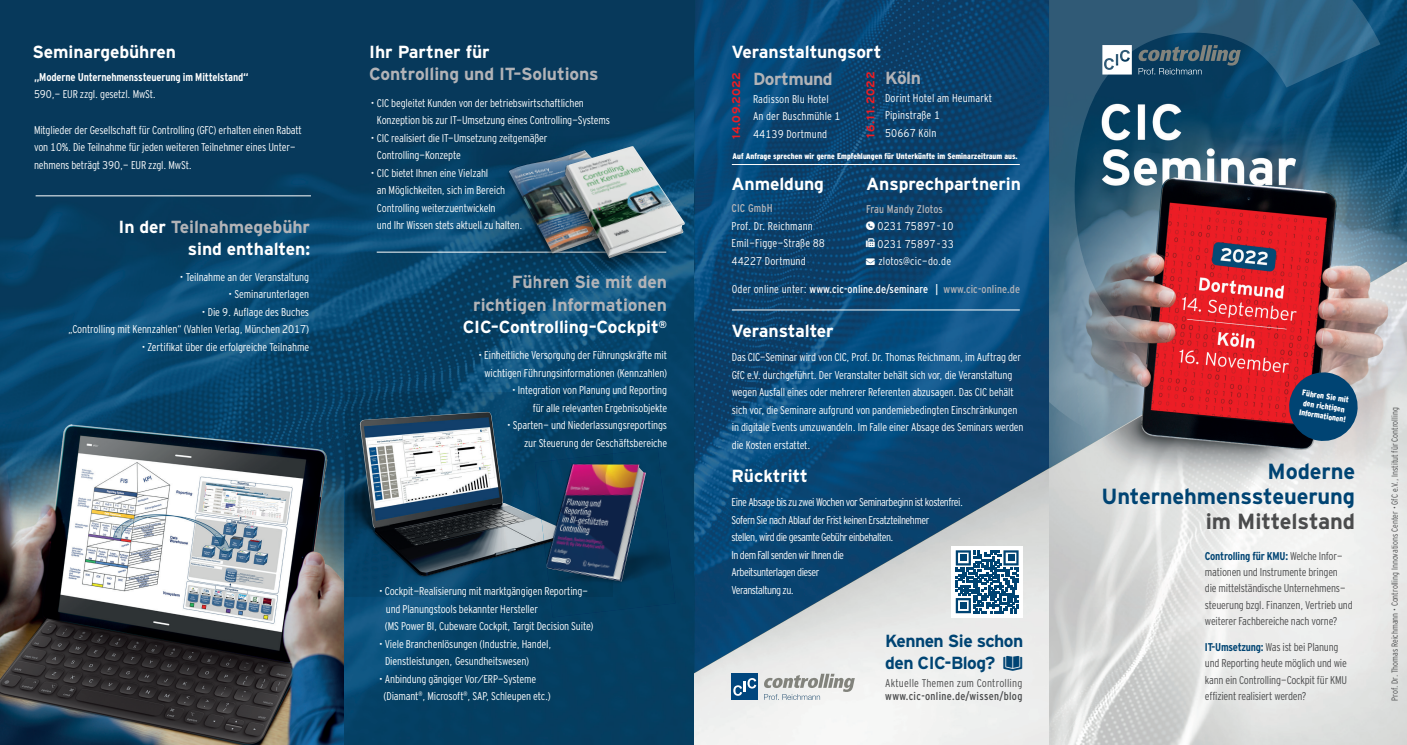
<style>
.page{position:relative;width:1407px;height:745px;background:#fff}
.page>*{position:absolute;margin:0;border:0;box-sizing:border-box;transform-origin:0 0}
.t1{font:700 722.62px "Interstate";color:#fff}
.t2{font:700 21.88px/25px "Interstate";letter-spacing:-.005em;color:#004473;text-align:right}
.t3{font:700 21.88px "Interstate";letter-spacing:-.005em;color:#4b4c4d}
.t4{font:700 17.5px/22.5px "Interstate";letter-spacing:-.005em;color:#fff;text-align:right}
.t5{font:700 17.5px/22.5px "Interstate";letter-spacing:-.005em;color:#b2b3b7;text-align:right}
.t6{font:700 17.5px/22.5px "Interstate";letter-spacing:-.03em;color:#004473}
.t7{font:700 17.5px "Interstate";letter-spacing:-.03em;color:#b2b3b7}
.t8{font:11.25px/17.5px "Interstate Cond Mono Lgt";letter-spacing:-.015em;color:#fff}
.t9{font:11.25px/16.2px "Interstate Cond Mono Lgt";letter-spacing:-.02em;color:#4b4c4d}
.t10{font:11.25px/17.5px "Interstate Cond Mono Lgt";letter-spacing:-.045em;color:#fff}
.t11{font:11.25px/17.5px "Interstate Cond Mono Lgt";letter-spacing:.01em;color:#fff}
.t12{font:condensed 11.25px "Interstate";letter-spacing:.01em;color:#fff}
.t13{font:700 condensed 11.25px "Interstate";letter-spacing:-.015em;color:#fff}
.t14{font:700 condensed 11.25px "Interstate";letter-spacing:-.02em;color:#004473}
.t15{font:condensed 11.25px "Interstate";letter-spacing:.03em;color:#4b4c4d}
.t16{font:11.25px "Interstate Cond Mono Lgt";letter-spacing:.015em;color:#4b4c4d}
.t17{font:condensed 11.25px "Interstate";letter-spacing:.01em;color:#b2b3b7}
.t18{font:700 11.25px "Interstate";letter-spacing:.04em;color:#ee1d23}
.t19{font:8.75px "Interstate Cond Mono Lgt";color:#4b4c4d}
.t20{font:900 condensed 8.25px/9.9px "Interstate";letter-spacing:.005em;color:#fff;text-align:center}
.s1{color:#b2b3b7}
.s2{color:#fff}
.s3{font-family:"Interstate Cond Mono Lgt";font-stretch:normal}
.s4{font-family:"Interstate Cond Mono Lgt";font-weight:400;font-stretch:normal;color:#4b4c4d}
.s5{font-family:"Interstate";font-weight:700;font-stretch:condensed;color:#004473}
</style>
<div class="page">
<img style="left:0;top:0;width:1407px;height:744px">
<hr style="left:732px;top:164px;width:288px;height:1px;background:#fff">
<hr style="left:732px;top:309px;width:288px;height:1px;background:#fff">
<hr style="left:377px;top:252px;width:289px;height:1px;background:#fff">
<hr style="left:36px;top:195px;width:275px;height:1px;background:#fff">
<div style="left:732px;top:673px;width:26px;height:26px;background:#00467e"></div>
<svg style="left:733px;top:678px;width:23px;height:17px"></svg>
<svg style="left:764px;top:673px;width:91px;height:26px"></svg>
<svg style="left:951px;top:545px;width:72px;height:72px"></svg>
<svg style="left:956px;top:550px;width:62px;height:62px"></svg>
<svg style="left:1286px;top:369px;width:74px;height:74px;background:#385070"></svg>
<svg style="left:1102px;top:45px;width:30px;height:29px"></svg>
<svg style="left:1138px;top:45px;width:103px;height:29px;background:#2f546a"></svg>
<img style="left:0;top:418px;width:344px;height:326px">
<img style="left:345px;top:392px;width:268px;height:204px">
<img style="left:476px;top:132px;width:59px;height:144px">
<svg style="left:509px;top:146px;width:26px;height:112px;background:#1c4b69"></svg>
<img style="left:535px;top:117px;width:188px;height:185px">
<svg style="left:360px;top:411px;width:315px;height:206px;background:#3f6279"></svg>
<img style="left:535px;top:448px;width:140px;height:169px">
<svg style="left:866px;top:221px;width:9px;height:9px"></svg>
<svg style="left:866px;top:238px;width:9px;height:9px"></svg>
<svg style="left:1003px;top:655px;width:19px;height:15px"></svg>
<h3 class="t4" style="left:33px;top:40px;width:145px">Seminargebühren</h3>
<p class="t13" style="left:34px;top:71px;width:216px">„Moderne Unternehmenssteuerung im Mittelstand“</p>
<p class="t8" style="left:34px;top:86px;width:123px">590,- EUR zzgl. gesetzl. MwSt.</p>
<p class="t8" style="left:34px;top:121px;width:269px">Mitglieder der Gesellschaft für Controlling (GFC) erhalten einen Rabatt von 10%. Die Teilnahme für jeden weiteren Teilnehmer eines Unter&shy;nehmens beträgt 390,- EUR zzgl. MwSt.</p>
<h3 class="t4" style="left:118px;top:215px;width:193px">In der <span class="s1">Teilnahmegebühr </span>sind enthalten:</h3>
<p class="t8" style="left:180px;top:267px;width:131px">• Teilnahme an der Veranstaltung</p>
<p class="t8" style="left:229px;top:285px;width:82px">• Seminarunterlagen</p>
<p class="t8" style="left:68px;top:302px;width:242px;text-align:right">• Die 9. Auflage des Buches<br>„Controlling mit Kennzahlen“ (Vahlen Verlag, München 2017)</p>
<p class="t8" style="left:142px;top:337px;width:169px">• Zertifikat über die erfolgreiche Teilnahme</p>
<h3 class="t4" style="left:369px;top:40px;width:122px">Ihr Partner für</h3>
<h3 class="t5" style="left:369px;top:63px;width:231px">Controlling und IT–Solutions</h3>
<p class="t8" style="left:377px;top:94px;width:234px;text-indent:-6px">• CIC begleitet Kunden von der betriebswirtschaftlichen<br>Konzeption bis zur IT-Umsetzung eines Controlling-Systems</p>
<p class="t8" style="left:377px;top:129px;width:172px;text-indent:-6px">• CIC realisiert die IT-Umsetzung zeitgemäßer<br>Controlling-Konzepte</p>
<p class="t8" style="left:377px;top:164px;width:147px;text-indent:-6px">• CIC bietet Ihnen eine Vielzahl<br>an Möglichkeiten, sich im Bereich Controlling weiterzuentwickeln<br>und Ihr Wissen stets aktuell zu halten.</p>
<h3 class="t5" style="left:463px;top:271px;width:206px">Führen Sie mit den richtigen Informationen<br><span class="s2">CIC–Controlling–Cockpit</span><sup>®</sup></h3>
<p class="t8" style="left:478px;top:346px;width:190px;text-align:center">• Einheitliche Versorgung der Führungskräfte mit wichtigen Führungsinformationen (Kennzahlen)</p>
<p class="t8" style="left:512px;top:381px;width:156px;text-align:right">• Integration von Planung und Reporting für alle relevanten Ergebnisobjekte</p>
<p class="t8" style="left:507px;top:416px;width:161px;text-align:right">• Sparten- und Niederlassungsreportings zur Steuerung der Geschäftsbereiche</p>
<p class="t8" style="left:385px;top:582px;width:210px;text-indent:-6px">• Cockpit-Realisierung mit marktgängigen Reporting&shy;und Planungstools bekannter Hersteller<br>(MS Power BI, Cubeware Cockpit, Targit Decision Suite)</p>
<p class="t8" style="left:385px;top:634px;width:168px;text-indent:-6px">• Viele Branchenlösungen (Industrie, Handel,<br>Dienstleistungen, Gesundheitswesen)</p>
<p class="t8" style="left:384px;top:669px;width:169px;text-indent:-4px">• Anbindung gängiger Vor/ERP-Systeme (Diamant<sup>®</sup>, Microsoft<sup>®</sup>, SAP, Schleupen etc.)</p>
<h1 class="t1" style="left:932px;top:-212px;width:486px">C</h1>
<h3 class="t4" style="left:731px;top:41px;width:151px">Veranstaltungsort</h3>
<h3 class="t5" style="left:885px;top:67px;width:37px">Köln</h3>
<p class="t11" style="left:885px;top:89px;width:109px">Dorint Hotel am Heumarkt<br>Pipinstraße 1</p>
<h3 class="t7" style="left:753px;top:69px;width:81px">Dortmund</h3>
<p class="t11" style="left:753px;top:90px;width:89px">Radisson Blu Hotel<br>An der Buschmühle 1<br>44139 Dortmund</p>
<p class="t18" style="left:730px;top:139px;width:68px;rotate:-90deg">14.09.2022</p>
<p class="t18" style="left:864px;top:138px;width:68px;rotate:-90deg">16.11.2022</p>
<p class="t11" style="left:885px;top:124px;width:53px">50667 Köln</p>
<p class="t20" style="left:732px;top:151px;width:287px">Auf Anfrage sprechen wir gerne Empfehlungen für Unterkünfte im Seminarzeitraum aus.</p>
<h3 class="t4" style="left:731px;top:173px;width:94px">Anmeldung</h3>
<h3 class="t4" style="left:866px;top:173px;width:156px">Ansprechpartnerin</h3>
<p class="t17" style="left:731px;top:202px;width:43px">CIC GmbH</p>
<p class="t11" style="left:731px;top:217px;width:95px">Prof. Dr. Reichmann<br>Emil-Figge-Straße 88<br>44227 Dortmund</p>
<p class="t17" style="left:866px;top:202px;width:78px">Frau Mandy Zlotos</p>
<p class="t11" style="left:877px;top:217px;width:78px">0231 75897–10<br>0231 75897–33</p>
<p class="t11" style="left:866px;top:252px;width:86px">→ zlotos@cic-do.de</p>
<p class="t12" style="left:732px;top:283px;width:290px"><span class="s3">Oder online unter:</span> www.cic-online.de/seminare | <span class="s1">www.cic-online.de</span></p>
<h3 class="t4" style="left:731px;top:319px;width:104px">Veranstalter</h3>
<p class="t8" style="left:732px;top:348px;width:293px">Das CIC-Seminar wird von CIC, Prof. Dr. Thomas Reichmann, im Auftrag der GfC e.V. durchgeführt. Der Veranstalter behält sich vor, die Veranstaltung wegen Ausfall eines oder mehrerer Referenten abzusagen. Das CIC behält sich vor, die Seminare aufgrund von pandemiebedingten Einschränkungen in digitale Events umzuwandeln. Im Falle einer Absage des Seminars werden die Kosten erstattet.</p>
<p class="t20" style="left:1303px;top:387px;width:49px;rotate:9deg">Führen Sie mit den richtigen<br>Informationen!</p>
<h3 class="t4" style="left:731px;top:464px;width:78px">Rücktritt</h3>
<p class="t10" style="left:731px;top:493px;width:233px">Eine Absage bis zu zwei Wochen vor Seminarbeginn ist kostenfrei.<br>Sofern Sie nach Ablauf der Frist keinen Ersatzteilnehmer<br>stellen, wird die gesamte Gebühr einbehalten.<br>In dem Fall senden wir Ihnen die<br>Arbeitsunterlagen dieser<br>Veranstaltung zu.</p>
<h3 class="t6" style="left:885px;top:629px;width:140px">Kennen Sie schon den CIC-Blog?</h3>
<p class="t16" style="left:885px;top:675px;width:139px">Aktuelle Themen zum Controlling</p>
<p class="t15" style="left:885px;top:689px;width:139px">www.cic-online.de/wissen/blog</p>
<h2 class="t2" style="left:1101px;top:458px;width:255px">Moderne<br>Unternehmenssteuerung</h2>
<h2 class="t3" style="left:1206px;top:508px;width:151px">im Mittelstand</h2>
<p class="t14" style="left:1205px;top:549px;width:139px">Controlling für KMU: <span class="s4">Welche Infor-</span></p>
<p class="t9" style="left:1205px;top:563px;width:149px">mationen und Instrumente bringen<br>die mittelständische Unternehmens&shy;steuerung bzgl. Finanzen, Vertrieb und weiterer Fachbereiche nach vorne?</p>
<p class="t9" style="left:1205px;top:638px;width:144px"><span class="s5">IT-Umsetzung:</span> Was ist bei Planung und Reporting heute möglich und wie kann ein Controlling-Cockpit für KMU effizient realisiert werden?</p>
<p class="t19" style="left:1389px;top:700px;width:295px;rotate:-90deg">Prof. Dr. Thomas Reichmann • Controlling Innovations Center • GfC e.V., Institut für Controlling</p>
</div>
